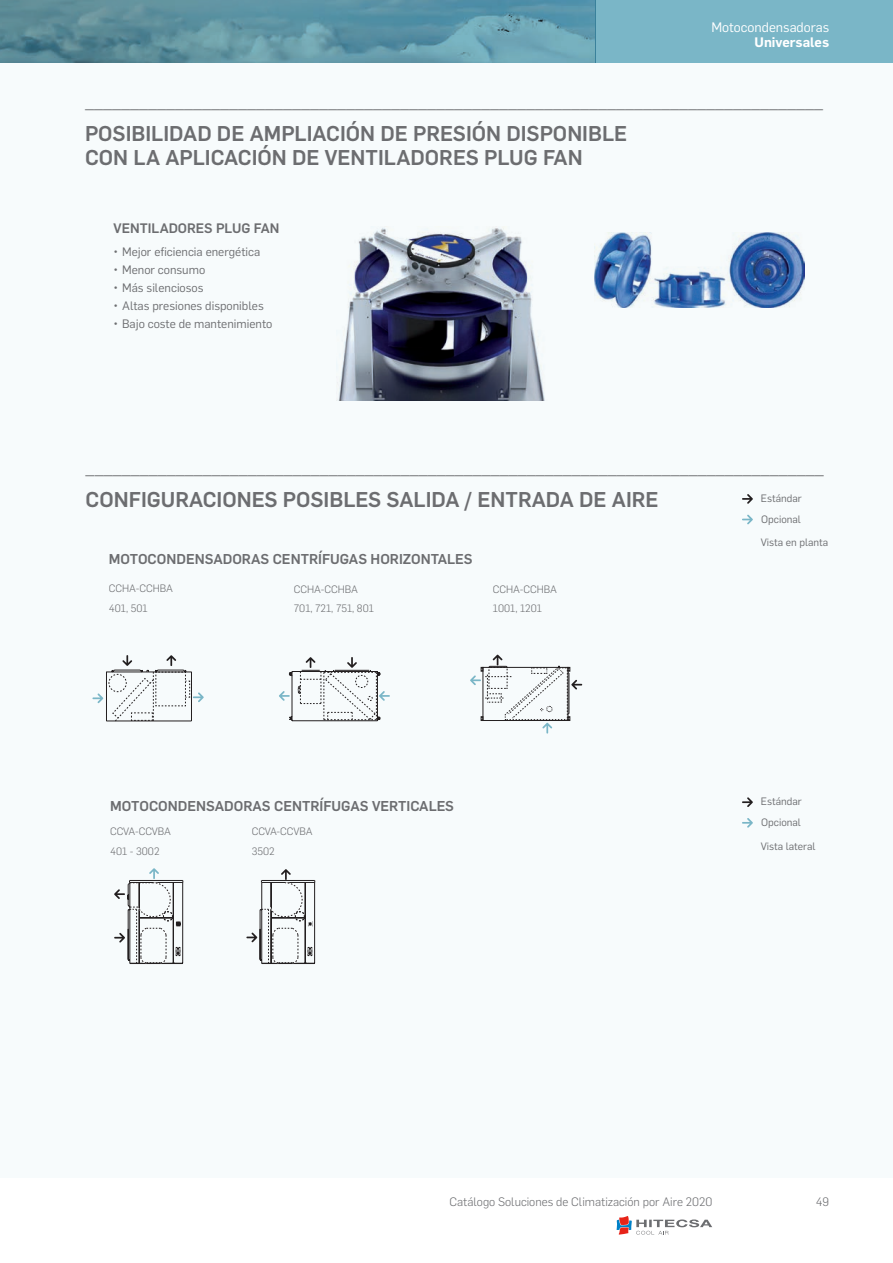
<style>
.page{position:relative;width:893px;height:1263px;background:#fff}
.page>*{position:absolute;margin:0;border:0;box-sizing:border-box;transform-origin:0 0}
.t1{font:500 21px/24px "Flama";color:#6c6d70}
.t2{font:18px "Flama";color:#6c6d70}
.t3{font:500 13.95px "Flama";color:#6c6d70}
.t4{font:500 13.5px "Flama";color:#6c6d70}
.t5{font:13.5px "Flama";color:#fff}
.t6{font:600 13.5px "Flama";color:#fff}
.t7{font:12px "Flama";color:#6c6d70}
.t8{font:300 12px "Flama";color:#6c6d70}
.t9{font:300 10.5px/19.6px "Flama";color:#6c6d70}
.t10{font:10.5px/20.5px "Flama";color:#6c6d70}
</style>
<div class="page">
<div style="left:595px;top:0;width:298px;height:64px;background:#7ab6c7"></div>
<svg style="left:0;top:0;width:595px;height:63px;background:#5f94a4"></svg>
<svg style="left:616px;top:1216px;width:96px;height:19px"></svg>
<div style="left:0;top:64px;width:893px;height:1114px;background:#f7fbfc"></div>
<img style="left:336px;top:228px;width:209px;height:173px">
<img style="left:594px;top:233px;width:211px;height:75px">
<svg style="left:114px;top:868px;width:69px;height:96px"></svg>
<svg style="left:246px;top:869px;width:69px;height:95px"></svg>
<svg style="left:742px;top:494px;width:11px;height:10px"></svg>
<svg style="left:742px;top:515px;width:11px;height:9px"></svg>
<svg style="left:742px;top:797px;width:11px;height:10px"></svg>
<svg style="left:742px;top:818px;width:11px;height:10px"></svg>
<svg style="left:92px;top:655px;width:112px;height:67px"></svg>
<svg style="left:279px;top:657px;width:111px;height:64px"></svg>
<svg style="left:470px;top:655px;width:112px;height:78px"></svg>
<p class="t5" style="left:711px;top:18px;width:119px">Motocondensadoras</p>
<p class="t6" style="left:754px;top:32px;width:76px">Universales</p>
<p class="t2" style="left:85px;top:89px;width:739px">__________________________________________________________________________________</p>
<p class="t1" style="left:85px;top:119px;width:544px">POSIBILIDAD DE AMPLIACIÓN DE PRESIÓN DISPONIBLE<br>CON LA APLICACIÓN DE VENTILADORES PLUG FAN</p>
<p class="t4" style="left:114px;top:218px;width:167px">VENTILADORES PLUG FAN</p>
<p class="t7" style="left:114px;top:244px;width:148px">• Mejor eficiencia energética</p>
<p class="t7" style="left:114px;top:262px;width:93px">• Menor consumo</p>
<p class="t7" style="left:114px;top:280px;width:91px">• Más silenciosos</p>
<p class="t7" style="left:114px;top:298px;width:152px">• Altas presiones disponibles</p>
<p class="t7" style="left:114px;top:316px;width:160px">• Bajo coste de mantenimiento</p>
<p class="t2" style="left:86px;top:455px;width:739px">__________________________________________________________________________________</p>
<p class="t1" style="left:86px;top:486px;width:574px">CONFIGURACIONES POSIBLES SALIDA / ENTRADA DE AIRE</p>
<p class="t10" style="left:761px;top:487px;width:42px">Estándar<br>Opcional</p>
<p class="t10" style="left:761px;top:531px;width:69px">Vista en planta</p>
<p class="t3" style="left:109px;top:549px;width:365px">MOTOCONDENSADORAS CENTRÍFUGAS HORIZONTALES</p>
<p class="t9" style="left:109px;top:578px;width:66px">CCHA-CCHBA<br>401, 501</p>
<p class="t9" style="left:294px;top:578px;width:82px">CCHA-CCHBA<br>701, 721, 751, 801</p>
<p class="t9" style="left:493px;top:578px;width:66px">CCHA-CCHBA<br>1001, 1201</p>
<p class="t3" style="left:110px;top:796px;width:345px">MOTOCONDENSADORAS CENTRÍFUGAS VERTICALES</p>
<p class="t9" style="left:110px;top:821px;width:62px">CCVA-CCVBA<br>401 - 3002</p>
<p class="t9" style="left:252px;top:821px;width:62px">CCVA-CCVBA<br>3502</p>
<p class="t10" style="left:761px;top:790px;width:42px">Estándar<br>Opcional</p>
<p class="t10" style="left:761px;top:835px;width:56px">Vista lateral</p>
<p class="t8" style="left:450px;top:1194px;width:264px">Catálogo Soluciones de Climatización por Aire 2020</p>
<p class="t8" style="left:816px;top:1194px;width:15px">49</p>
</div>
